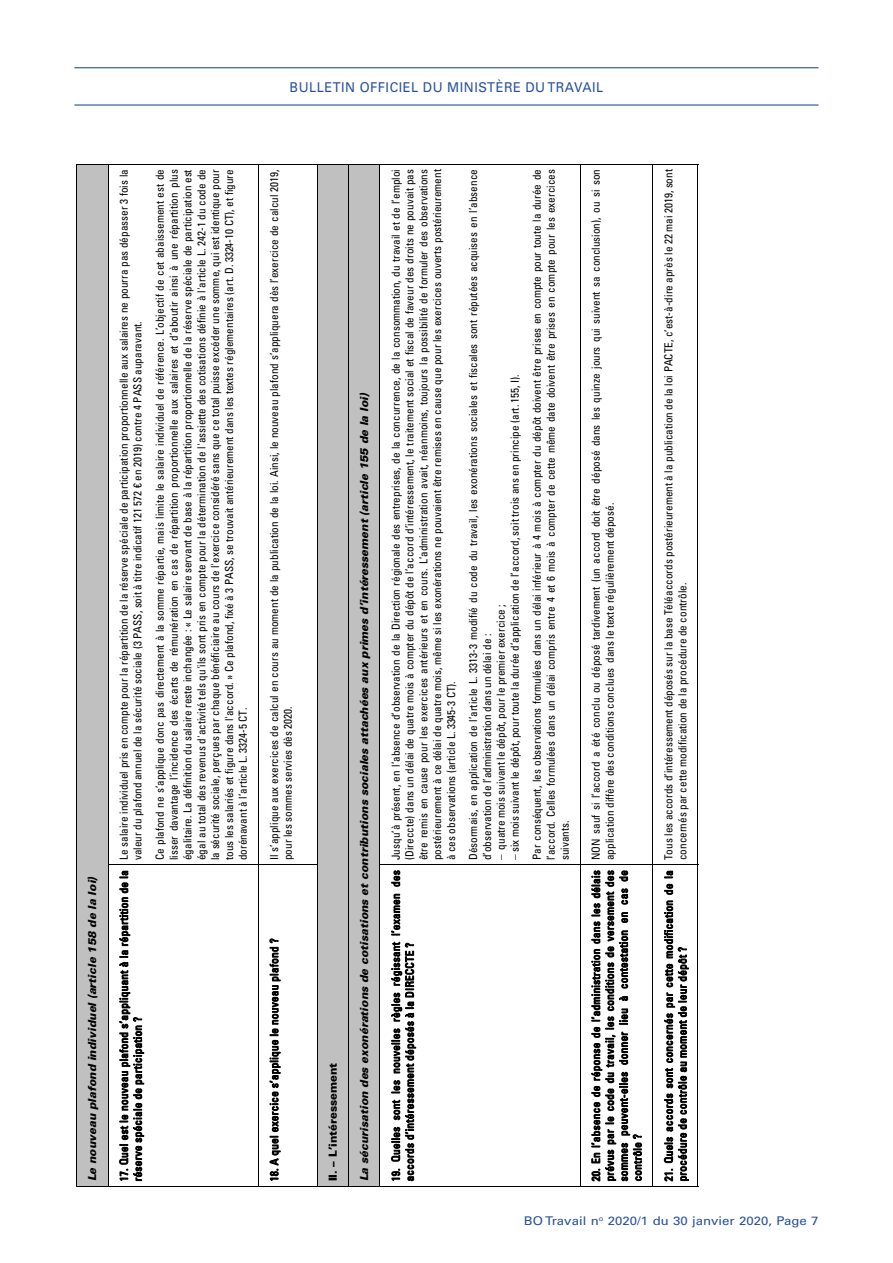
<style>
.page{position:relative;width:893px;height:1263px;background:#fff}
.page>*{position:absolute;margin:0;border:0;box-sizing:border-box;transform-origin:0 0}
.t1{font:13.5px "Univers LT Std";letter-spacing:.04em;color:#27509b;scale:.95 1}
.t2{font:12px "Univers LT Std";color:#27509b;scale:1.1 1}
.t3{font:condensed 11.1px/13.8px "Univers LT Std";letter-spacing:.005em;color:#000}
.t4{font:condensed 11.1px/13.8px "Univers LT Std";letter-spacing:.025em;color:#000}
.t5{font:italic 900 11.1px "Univers LT Std";color:#000}
.t6{font:900 11.1px "Univers LT Std";color:#000}
</style>
<div class="page">
<hr style="left:74px;top:67px;width:745px;height:1px;background:#27509b">
<hr style="left:74px;top:104px;width:745px;height:2px;background:#27509b">
<div style="left:77px;top:169px;width:31px;height:1012px;background:#c0c0c0"></div>
<hr style="left:76px;top:164px;width:1px;height:1022px;background:#000">
<hr style="left:77px;top:1186px;width:31px;height:1px;background:#000">
<hr style="left:77px;top:164px;width:31px;height:1px;background:#000">
<hr style="left:108px;top:164px;width:1px;height:1022px;background:#000">
<hr style="left:108px;top:1186px;width:150px;height:1px;background:#000">
<hr style="left:108px;top:865px;width:150px;height:1px;background:#000">
<hr style="left:108px;top:164px;width:150px;height:1px;background:#000">
<hr style="left:258px;top:164px;width:1px;height:1022px;background:#000">
<hr style="left:259px;top:1186px;width:58px;height:1px;background:#000">
<hr style="left:259px;top:865px;width:58px;height:1px;background:#000">
<hr style="left:259px;top:164px;width:58px;height:1px;background:#000">
<div style="left:318px;top:169px;width:30px;height:1012px;background:#c0c0c0"></div>
<hr style="left:317px;top:164px;width:1px;height:1022px;background:#000">
<hr style="left:318px;top:1186px;width:30px;height:1px;background:#000">
<hr style="left:318px;top:164px;width:30px;height:1px;background:#000">
<div style="left:349px;top:169px;width:31px;height:1012px;background:#c0c0c0"></div>
<hr style="left:348px;top:164px;width:1px;height:1022px;background:#000">
<hr style="left:349px;top:1186px;width:31px;height:1px;background:#000">
<hr style="left:349px;top:164px;width:31px;height:1px;background:#000">
<hr style="left:380px;top:164px;width:1px;height:1022px;background:#000">
<hr style="left:380px;top:1186px;width:200px;height:1px;background:#000">
<hr style="left:380px;top:865px;width:200px;height:1px;background:#000">
<hr style="left:380px;top:164px;width:200px;height:1px;background:#000">
<hr style="left:580px;top:164px;width:1px;height:1022px;background:#000">
<hr style="left:580px;top:1186px;width:72px;height:1px;background:#000">
<hr style="left:580px;top:865px;width:72px;height:1px;background:#000">
<hr style="left:580px;top:164px;width:72px;height:1px;background:#000">
<hr style="left:652px;top:164px;width:1px;height:1022px;background:#000">
<hr style="left:653px;top:1186px;width:45px;height:1px;background:#000">
<hr style="left:698px;top:865px;width:1px;height:321px;background:#000">
<hr style="left:653px;top:865px;width:45px;height:1px;background:#000">
<hr style="left:698px;top:165px;width:1px;height:700px;background:#000">
<hr style="left:653px;top:164px;width:45px;height:1px;background:#000">
<p class="t1" style="left:290px;top:79px;width:332px">BULLETIN OFFICIEL DU MINISTÈRE DU TRAVAIL</p>
<p class="t3" style="left:117px;top:860px;width:692px;rotate:-90deg">Le salaire individuel pris en compte pour la répartition de la réserve spéciale de participation proportionnelle aux salaires ne pourra pas dépasser 3 fois la valeur du plafond annuel de la sécurité sociale (3 PASS, soit à titre indicatif 121 572 € en 2019) contre 4 PASS auparavant.</p>
<p class="t3" style="left:153px;top:860px;width:692px;text-align:justify;rotate:-90deg">Ce plafond ne s’applique donc pas directement à la somme répartie, mais limite le salaire individuel de référence. L’objectif de cet abaissement est de lisser davantage l’incidence des écarts de rémunération en cas de répartition proportionnelle aux salaires et d’aboutir ainsi à une répartition plus égalitaire. La définition du salaire reste inchangée : « Le salaire servant de base à la répartition proportionnelle de la réserve spéciale de participation est égal au total des revenus d'activité tels qu'ils sont pris en compte pour la détermination de l'assiette des cotisations définie à l'article L. 242-1 du code de la sécurité sociale, perçues par chaque bénéficiaire au cours de l'exercice considéré sans que ce total puisse excéder une somme, qui est identique pour tous les salariés et figure dans l'accord. » Ce plafond, fixé à 3 PASS, se trouvait antérieurement dans les textes réglementaires (art. D. 3324-10 CT), et figure dorénavant à l’article L. 3324-5 CT.</p>
<p class="t5" style="left:85px;top:1181px;width:307px;rotate:-90deg">Le nouveau plafond individuel (article 158 de la loi)</p>
<p class="t4" style="left:117px;top:1181px;width:313px;rotate:-90deg">17. Quel est le nouveau plafond s’appliquant à la répartition de la réserve spéciale de participation ?</p>
<p class="t3" style="left:267px;top:860px;width:692px;rotate:-90deg">Il s’applique aux exercices de calcul en cours au moment de la publication de la loi. Ainsi, le nouveau plafond s’appliquera dès l’exercice de calcul 2019, pour les sommes servies dès 2020.</p>
<p class="t4" style="left:267px;top:1181px;width:244px;rotate:-90deg">18. A quel exercice s’applique le nouveau plafond ?</p>
<p class="t6" style="left:326px;top:1181px;width:120px;rotate:-90deg">II. – L’intéressement</p>
<p class="t5" style="left:357px;top:1181px;width:790px;rotate:-90deg">La sécurisation des exonérations de cotisations et contributions sociales attachées aux primes d’intéressement (article 155 de la loi)</p>
<p class="t3" style="left:389px;top:860px;width:692px;text-align:justify;rotate:-90deg">Jusqu’à présent, en l’absence d’observation de la Direction régionale des entreprises, de la concurrence, de la consommation, du travail et de l’emploi (Direccte) dans un délai de quatre mois à compter du dépôt de l’accord d’intéressement, le traitement social et fiscal de faveur des droits ne pouvait pas être remis en cause pour les exercices antérieurs et en cours. L’administration avait, néanmoins, toujours la possibilité de formuler des observations postérieurement à ce délai de quatre mois, même si les exonérations ne pouvaient être remises en cause que pour les exercices ouverts postérieurement à ces observations (article L. 3345-3 CT).</p>
<p class="t3" style="left:466px;top:860px;width:692px;rotate:-90deg">Désormais, en application de l’article L. 3313-3 modifié du code du travail, les exonérations sociales et fiscales sont réputées acquises en l’absence d’observation de l’administration dans un délai de :</p>
<p class="t3" style="left:504px;top:860px;width:692px;line-height:22.2px;rotate:-90deg">– six mois suivant le dépôt, pour toute la durée d’application de l’accord, soit trois ans en principe (art. 155, I).<br>Par conséquent, les observations formulées dans un délai inférieur à 4 mois à compter du dépôt doivent être prises en compte pour toute la durée de</p>
<p class="t3" style="left:544px;top:860px;width:692px;rotate:-90deg">l’accord. Celles formulées dans un délai compris entre 4 et 6 mois à compter de cette même date doivent être prises en compte pour les exercices suivants.</p>
<p class="t3" style="left:494px;top:860px;width:257px;rotate:-90deg">– quatre mois suivant le dépôt, pour le premier exercice ;</p>
<p class="t4" style="left:389px;top:1181px;width:313px;rotate:-90deg">19. Quelles sont les nouvelles règles régissant l’examen des accords d’intéressement déposés à la DIRECCTE ?</p>
<p class="t3" style="left:589px;top:860px;width:692px;rotate:-90deg">NON sauf si l’accord a été conclu ou déposé tardivement (un accord doit être déposé dans les quinze jours qui suivent sa conclusion), ou si son application diffère des conditions conclues dans le texte régulièrement déposé.</p>
<p class="t3" style="left:589px;top:1181px;width:313px;text-align:justify;rotate:-90deg">20. En l’absence de réponse de l’administration dans les délais prévus par le code du travail, les conditions de versement des sommes peuvent-elles donner lieu à contestation en cas de contrôle ?</p>
<p class="t3" style="left:662px;top:860px;width:692px;rotate:-90deg">Tous les accords d’intéressement déposés sur la base Téléaccords postérieurement à la publication de la loi PACTE, c’est-à-dire après le 22 mai 2019, sont concernés par cette modification de la procédure de contrôle.</p>
<p class="t4" style="left:662px;top:1181px;width:313px;rotate:-90deg">21. Quels accords sont concernés par cette modification de la procédure de contrôle au moment de leur dépôt ?</p>
<p class="t2" style="left:524px;top:1213px;width:269px">BO Travail n<sup>o</sup> 2020/1 du 30 janvier 2020, Page 7</p>
</div>
